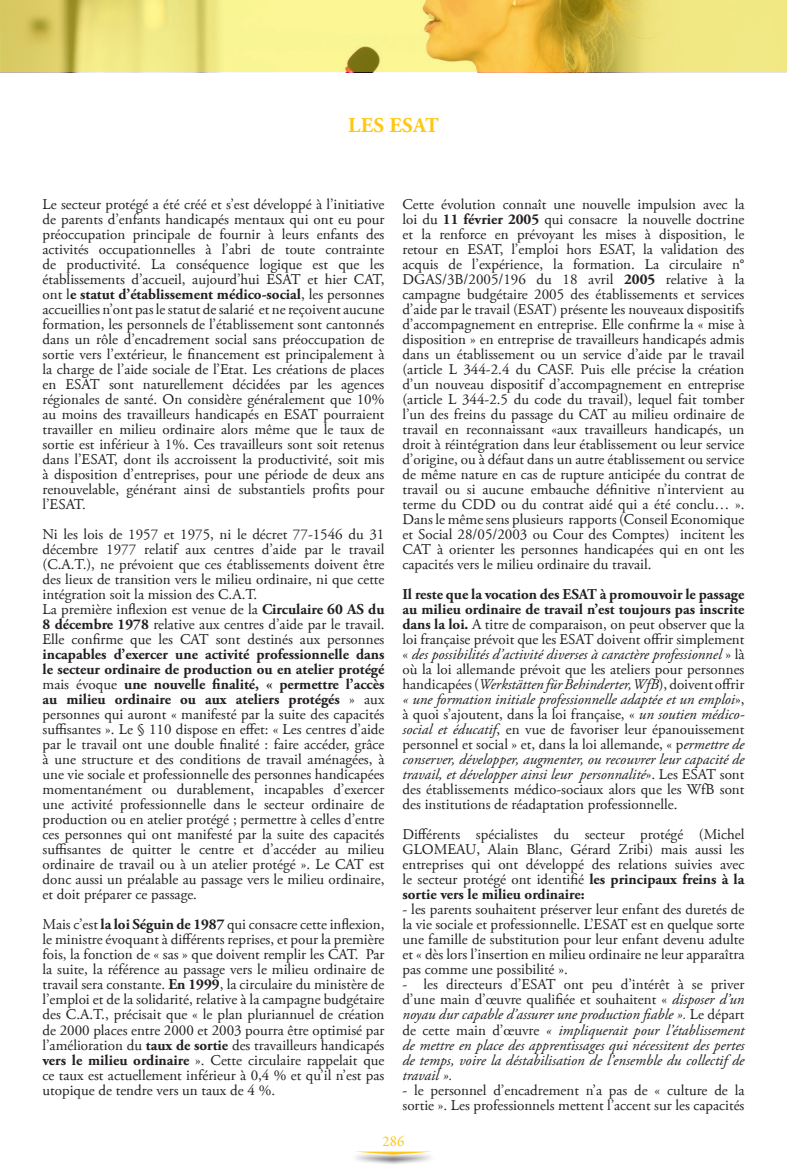
<style>
.page{position:relative;width:787px;height:1170px;background:#fff}
.page>*{position:absolute;margin:0;border:0;box-sizing:border-box;transform-origin:0 0}
.t1{font:700 21px "Adobe Garamond Pro";letter-spacing:.015em;color:#fec713}
.t2{font:15px/15px "Adobe Garamond Pro";color:#231f20;text-align:justify}
.t3{font:italic 15px/15px "Adobe Garamond Pro";color:#231f20;text-align:justify}
.t4{font:15px "Garamond Premr Pro";color:#fec713}
.s1{font-weight:700}
.s2{font-style:italic}
.s3{font-style:normal}
</style>
<div class="page">
<svg style="left:356px;top:1154px;width:75px;height:10px"></svg>
<svg style="left:356px;top:1151px;width:75px;height:3px"></svg>
<svg style="left:0;top:0;width:787px;height:72px"></svg>
<h1 class="t1" style="left:348px;top:113px;width:92px">LES ESAT</h1>
<p class="t2" style="left:43px;top:197px;width:343px">Le secteur protégé a été créé et s’est développé à l’initiative de parents d’enfants handicapés mentaux qui ont eu pour préoccupation principale de fournir à leurs enfants des activités occupationnelles à l’abri de toute contrainte de productivité. La conséquence logique est que les établissements d’accueil, aujourd’hui ESAT et hier CAT, ont l<span class="s1">e statut d’établissement médico-social</span>, les personnes accueillies n’ont pas le statut de salarié et ne reçoivent aucune formation, les personnels de l’établissement sont cantonnés dans un rôle d’encadrement social sans préoccupation de sortie vers l’extérieur, le financement est principalement à la charge de l’aide sociale de l’Etat. Les créations de places en ESAT sont naturellement décidées par les agences régionales de santé. On considère généralement que 10% au moins des travailleurs handicapés en ESAT pourraient travailler en milieu ordinaire alors même que le taux de sortie est inférieur à 1%. Ces travailleurs sont soit retenus dans l’ESAT, dont ils accroissent la productivité, soit mis à disposition d’entreprises, pour une période de deux ans renouvelable, générant ainsi de substantiels profits pour l’ESAT.</p>
<p class="t2" style="left:43px;top:527px;width:343px;text-align:left">Ni les lois de 1957 et 1975, ni le décret 77-1546 du 31 décembre 1977 relatif aux centres d’aide par le travail (C.A.T.), ne prévoient que ces établissements doivent être des lieux de transition vers le milieu ordinaire, ni que cette intégration soit la mission des C.A.T.<br>La première inflexion est venue de la <span class="s1">Circulaire 60 AS du 8 décembre 1978</span> relative aux centres d’aide par le travail.<br>Elle confirme que les CAT sont destinés aux personnes</p>
<p class="t2" style="left:43px;top:647px;width:343px"><span class="s1">incapables d’exercer une activité professionnelle dans le secteur ordinaire de production ou en atelier protégé </span>mais évoque <span class="s1">une nouvelle finalité, « permettre l’accès au milieu ordinaire ou aux ateliers protégés</span> » aux personnes qui auront « manifesté par la suite des capacités suffisantes ». Le § 110 dispose en effet: « Les centres d’aide par le travail ont une double finalité : faire accéder, grâce à une structure et des conditions de travail aménagées, à une vie sociale et professionnelle des personnes handicapées momentanément ou durablement, incapables d’exercer une activité professionnelle dans le secteur ordinaire de production ou en atelier protégé ; permettre à celles d’entre ces personnes qui ont manifesté par la suite des capacités suffisantes de quitter le centre et d’accéder au milieu ordinaire de travail ou à un atelier protégé ». Le CAT est donc aussi un préalable au passage vers le milieu ordinaire, et doit préparer ce passage.</p>
<p class="t2" style="left:43px;top:917px;width:343px">Mais c’est <span class="s1">la loi Séguin de 1987</span> qui consacre cette inflexion, le ministre évoquant à différents reprises, et pour la première fois, la fonction de « sas » que doivent remplir les CAT. Par la suite, la référence au passage vers le milieu ordinaire de travail sera constante. <span class="s1">En 1999</span>, la circulaire du ministère de l’emploi et de la solidarité, relative à la campagne budgétaire des C.A.T., précisait que « le plan pluriannuel de création de 2000 places entre 2000 et 2003 pourra être optimisé par l’amélioration du <span class="s1">taux de sortie</span> des travailleurs handicapés <span class="s1">vers le milieu ordinaire</span> ». Cette circulaire rappelait que ce taux est actuellement inférieur à 0,4 % et qu’il n’est pas utopique de tendre vers un taux de 4 %.</p>
<p class="t2" style="left:402px;top:197px;width:343px">Cette évolution connaît une nouvelle impulsion avec la loi du <span class="s1">11 février 2005</span> qui consacre la nouvelle doctrine et la renforce en prévoyant les mises à disposition, le retour en ESAT, l’emploi hors ESAT, la validation des acquis de l’expérience, la formation. La circulaire n° DGAS/3B/2005/196 du 18 avril <span class="s1">2005</span> relative à la campagne budgétaire 2005 des établissements et services d’aide par le travail (ESAT) présente les nouveaux dispositifs d’accompagnement en entreprise. Elle confirme la « mise à disposition » en entreprise de travailleurs handicapés admis dans un établissement ou un service d’aide par le travail (article L 344-2.4 du CAS F. Puis elle précise la création d’un nouveau dispositif d’accompagnement en entreprise (article L 344-2.5 du code du travail), lequel fait tomber l’un des freins du passage du CAT au milieu ordinaire de travail en reconnaissant «aux travailleurs handicapés, un droit à réintégration dans leur établissement ou leur service d’origine, ou à défaut dans un autre établissement ou service de même nature en cas de rupture anticipée du contrat de travail ou si aucune embauche définitive n’intervient au terme du CDD ou du contrat aidé qui a été conclu… ».<br>Dans le même sens plusieurs rapports (Conseil Economique et Social 28/05/2003 ou Cour des Comptes) incitent les CAT à orienter les personnes handicapées qui en ont les capacités vers le milieu ordinaire du travail.</p>
<p class="t2" style="left:402px;top:587px;width:343px"><span class="s1">Il reste que la vocation des ESAT à promouvoir le passage au milieu ordinaire de travail n’est toujours pas inscrite dans la loi.</span> A titre de comparaison, on peut observer que la loi française prévoit que les ESAT doivent offrir simplement « <span class="s2">des possibilités d’activité diverses à caractère professionnel</span> » là où la loi allemande prévoit que les ateliers pour personnes handicapées (<span class="s2">Werkstätten für Behinderter, WfB</span>), doivent offrir <span class="s2">« une formation initiale professionnelle adaptée et un emploi</span>», à quoi s’ajoutent, dans la loi française, « <span class="s2">un soutien médico&shy;social et éducatif</span>, en vue de favoriser leur épanouissement personnel et social » et, dans la loi allemande, « p<span class="s2">ermettre de conserver, développer, augmenter, ou recouvrer leur capacité de travail, et développer ainsi leur personnalité</span>». Les ESAT sont des établissements médico-sociaux alors que les WfB sont des institutions de réadaptation professionnelle.</p>
<p class="t2" style="left:402px;top:827px;width:343px">Différents spécialistes du secteur protégé (Michel<br>GLOMEAU</p>
<p class="t2" style="left:402px;top:842px;width:343px;text-indent:74px">, Alain Blanc, Gérard Zribi) mais aussi les entreprises qui ont développé des relations suivies avec le secteur protégé ont identifié <span class="s1">les principaux freins à la sortie vers le milieu ordinaire:</span></p>
<p class="t2" style="left:402px;top:902px;width:343px">- les parents souhaitent préserver leur enfant des duretés de la vie sociale et professionnelle. L’ESAT est en quelque sorte une famille de substitution pour leur enfant devenu adulte et « dès lors l’insertion en milieu ordinaire ne leur apparaîtra pas comme une possibilité ».</p>
<p class="t3" style="left:402px;top:977px;width:343px"><span class="s3">- les directeurs d’ESAT ont peu d’intérêt à se priver d’une main d’œuvre qualifiée et souhaitent «</span> disposer d’un noyau dur capable d’assurer une production fiable ». <span class="s3">Le départ de cette main d’œuvre</span> « impliquerait pour l’établissement de mettre en place des apprentissages qui nécessitent des pertes de temps, voire la déstabilisation de l’ensemble du collectif de travail ».</p>
<p class="t2" style="left:402px;top:1082px;width:343px">- le personnel d’encadrement n’a pas de « culture de la sortie ». Les professionnels mettent l’accent sur les capacités</p>
<p class="t4" style="left:382px;top:1132px;width:23px">286</p>
</div>
